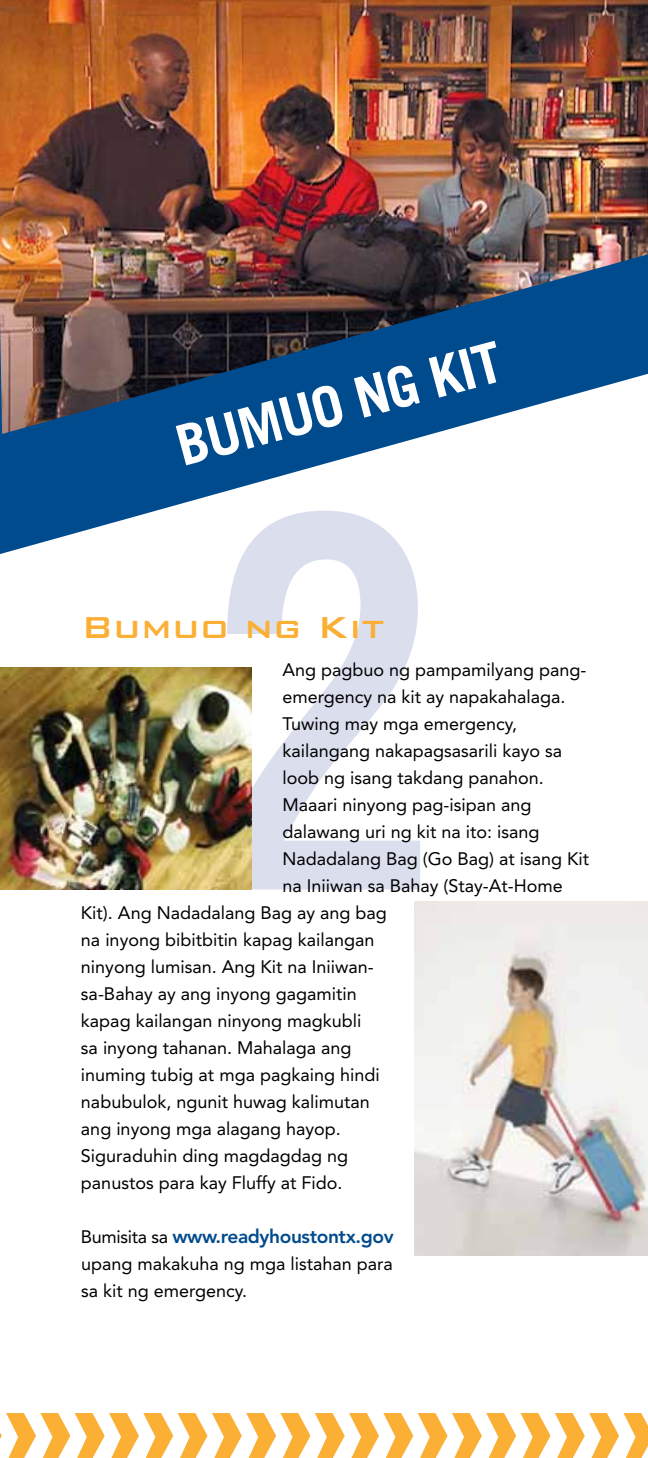
<style>
.page{position:relative;width:648px;height:1458px;background:#fff}
.page>*{position:absolute;margin:0;border:0;box-sizing:border-box;transform-origin:0 0}
.t1{font:700 56.25px "Trade Gothic";color:#fff}
.t2{font:500 40.5px "Bank Gothic BT";color:#fbaf34}
.t3{font:800 19.12px "Avenir";letter-spacing:-.02em;color:#004b8d}
.t4{font:18px/27px "Avenir";color:#000}
.s1{font-weight:400;font-size:18px;color:#000}
</style>
<div class="page">
<svg style="left:224px;top:554px;width:196px;height:335px;fill:#dadeed"></svg>
<img style="left:414px;top:902px;width:234px;height:354px">
<img style="left:0;top:0;width:648px;height:254px">
<svg style="left:0;top:1413px;width:648px;height:45px"></svg>
<svg style="left:0;top:254px;width:648px;height:300px"></svg>
<img style="left:0;top:668px;width:252px;height:221px">
<h1 class="t1" style="left:169px;top:414px;width:336px;rotate:-15deg">BUMUO NG KIT</h1>
<h2 class="t2" style="left:81px;top:606px;width:306px">Bumuo ng Kit</h2>
<p class="t4" style="left:282px;top:656px;width:306px">Ang pagbuo ng pampamilyang pang-</p>
<p class="t4" style="left:282px;top:683px;width:285px">emergency na kit ay napakahalaga.</p>
<p class="t4" style="left:282px;top:710px;width:236px">Tuwing may mga emergency,</p>
<p class="t4" style="left:282px;top:737px;width:281px">kailangang nakapagsasarili kayo sa</p>
<p class="t4" style="left:282px;top:764px;width:263px">loob ng isang takdang panahon.</p>
<p class="t4" style="left:282px;top:791px;width:251px">Maaari ninyong pag-isipan ang</p>
<p class="t4" style="left:282px;top:818px;width:259px">dalawang uri ng kit na ito: isang</p>
<p class="t4" style="left:282px;top:845px;width:308px">Nadadalang Bag (Go Bag) at isang Kit</p>
<p class="t4" style="left:282px;top:872px;width:282px">na Iniiwan sa Bahay (Stay-At-Home</p>
<p class="t4" style="left:81px;top:899px;width:307px">Kit). Ang Nadadalang Bag ay ang bag</p>
<p class="t4" style="left:81px;top:926px;width:295px">na inyong bibitbitin kapag kailangan</p>
<p class="t4" style="left:81px;top:953px;width:294px">ninyong lumisan. Ang Kit na Iniiwan-</p>
<p class="t4" style="left:81px;top:980px;width:277px">sa-Bahay ay ang inyong gagamitin</p>
<p class="t4" style="left:81px;top:1007px;width:282px">kapag kailangan ninyong magkubli</p>
<p class="t4" style="left:81px;top:1034px;width:272px">sa inyong tahanan. Mahalaga ang</p>
<p class="t4" style="left:81px;top:1061px;width:300px">inuming tubig at mga pagkaing hindi</p>
<p class="t4" style="left:81px;top:1088px;width:290px">nabubulok, ngunit huwag kalimutan</p>
<p class="t4" style="left:81px;top:1115px;width:261px">ang inyong mga alagang hayop.</p>
<p class="t4" style="left:81px;top:1142px;width:269px">Siguraduhin ding magdagdag ng</p>
<p class="t4" style="left:81px;top:1169px;width:263px">panustos para kay Fluffy at Fido.</p>
<p class="t3" style="left:81px;top:1225px;width:314px"><span class="s1">Bumisita sa</span> www.readyhoustontx.gov</p>
<p class="t4" style="left:81px;top:1250px;width:313px">upang makakuha ng mga listahan para sa kit ng emergency.</p>
</div>
